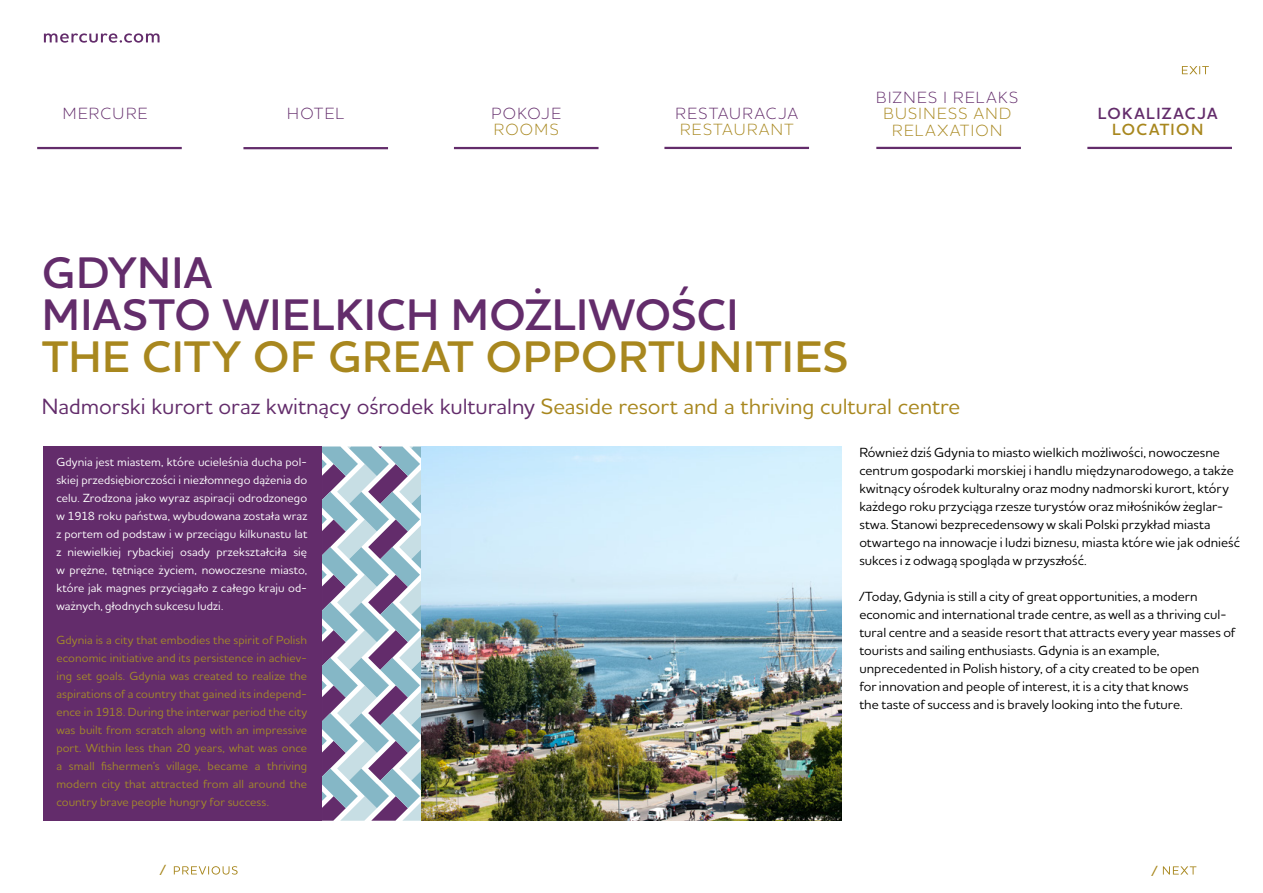
<style>
.page{position:relative;width:1263px;height:893px;background:#fff}
.page>*{position:absolute;margin:0;border:0;box-sizing:border-box;transform-origin:0 0}
.t1{font:600 45px/42px "Houschka Alt Pro";letter-spacing:.015em;color:#632c6b}
.t2{font:600 45px "Houschka Alt Pro";letter-spacing:.02em;color:#a8871e}
.t3{font:500 22.5px "Houschka Alt Pro";color:#632c6b}
.t4{font:300 16.5px "Houschka Alt Pro";letter-spacing:.085em;color:#632c6b}
.t5{font:300 16.5px/16.5px "Houschka Alt Pro";letter-spacing:.085em;color:#a8871e;text-align:center}
.t6{font:600 16.5px "Houschka Alt Pro";letter-spacing:.085em;color:#632c6b}
.t7{font:600 16.5px "Houschka Alt Pro";letter-spacing:.085em;color:#a8871e}
.t8{font:500 15px "Houschka Alt Pro";color:#a8871e}
.t9{font:500 13.5px/18px "Houschka Alt Pro";color:#000}
.t10{font:500 12px/18px "Houschka Alt Pro";letter-spacing:.005em;color:#a3892a;text-align:justify}
.t11{font:500 12px/18px "Houschka Alt Pro";letter-spacing:.005em;color:#fff;text-align:justify}
.s1{color:#a8871e}
</style>
<div class="page">
<svg style="left:44px;top:33px;width:116px;height:10px"></svg>
<hr style="left:37px;top:147px;width:145px;height:2px;background:#632c6b">
<hr style="left:243px;top:147px;width:145px;height:2px;background:#632c6b">
<hr style="left:454px;top:147px;width:144px;height:2px;background:#632c6b">
<hr style="left:664px;top:147px;width:145px;height:2px;background:#632c6b">
<hr style="left:876px;top:147px;width:145px;height:2px;background:#632c6b">
<hr style="left:1087px;top:147px;width:145px;height:2px;background:#632c6b">
<svg style="left:1182px;top:66px;width:27px;height:8px"></svg>
<svg style="left:1163px;top:866px;width:33px;height:8px"></svg>
<svg style="left:174px;top:866px;width:64px;height:9px"></svg>
<img style="left:421px;top:446px;width:421px;height:375px">
<div style="left:43px;top:446px;width:279px;height:375px;background:#632c6b"></div>
<svg style="left:322px;top:446px;width:99px;height:375px"></svg>
<p class="t4" style="left:63px;top:103px;width:86px">MERCURE</p>
<p class="t4" style="left:287px;top:103px;width:58px">HOTEL</p>
<p class="t4" style="left:491px;top:103px;width:71px">POKOJE</p>
<p class="t5" style="left:494px;top:121px;width:66px">ROOMS</p>
<p class="t4" style="left:676px;top:103px;width:124px">RESTAURACJA</p>
<p class="t5" style="left:680px;top:121px;width:115px">RESTAURANT</p>
<p class="t4" style="left:876px;top:87px;width:143px">BIZNES I RELAKS</p>
<p class="t5" style="left:883px;top:105px;width:129px">BUSINESS AND<br>RELAXATION</p>
<p class="t6" style="left:1098px;top:103px;width:121px">LOKALIZACJA</p>
<p class="t7" style="left:1112px;top:119px;width:92px">LOCATION</p>
<h1 class="t1" style="left:42px;top:252px;width:698px">GDYNIA<br>MIASTO WIELKICH MOŻLIWOŚCI</h1>
<h1 class="t2" style="left:42px;top:328px;width:808px">THE CITY OF GREAT OPPORTUNITIES</h1>
<h2 class="t3" style="left:42px;top:392px;width:920px">Nadmorski kurort oraz kwitnący ośrodek kulturalny <span class="s1">Seaside resort and a thriving cultural centre</span></h2>
<p class="t11" style="left:56px;top:452px;width:252px">Gdynia jest miastem, które ucieleśnia ducha pol&shy;skiej przedsiębiorczości i niezłomnego dążenia do celu. Zrodzona jako wyraz aspiracji odrodzonego w 1918 roku państwa, wybudowana została wraz z portem od podstaw i w przeciągu kilkunastu lat z niewielkiej rybackiej osady przekształciła się w prężne, tętniące życiem, nowoczesne miasto, które jak magnes przyciągało z całego kraju od&shy;ważnych, głodnych sukcesu ludzi.</p>
<p class="t10" style="left:56px;top:631px;width:252px">Gdynia is a city that embodies the spirit of Polish economic initiative and its persistence in achiev&shy;ing set goals. Gdynia was created to realize the aspirations of a country that gained its independ&shy;ence in 1918. During the interwar period the city was built from scratch along with an impressive port. Within less than 20 years, what was once a small fishermen’s village, became a thriving modern city that attracted from all around the country brave people hungry for success.</p>
<p class="t9" style="left:859px;top:443px;width:382px">Również dziś Gdynia to miasto wielkich możliwości, nowoczesne centrum gospodarki morskiej i handlu międzynarodowego, a także kwitnący ośrodek kulturalny oraz modny nadmorski kurort, który każdego roku przyciąga rzesze turystów oraz miłośników żeglar&shy;stwa. Stanowi bezprecedensowy w skali Polski przykład miasta otwartego na innowacje i ludzi biznesu, miasta które wie jak odnieść sukces i z odwagą spogląda w przyszłość.</p>
<p class="t9" style="left:859px;top:587px;width:378px">/Today, Gdynia is still a city of great opportunities, a modern economic and international trade centre, as well as a thriving cul&shy;tural centre and a seaside resort that attracts every year masses of tourists and sailing enthusiasts. Gdynia is an example, unprecedented in Polish history, of a city created to be open<br>for innovation and people of interest, it is a city that knows<br>the taste of success and is bravely looking into the future.</p>
<p class="t8" style="left:160px;top:860px;width:7px">/</p>
<p class="t8" style="left:1152px;top:861px;width:7px">/</p>
</div>
